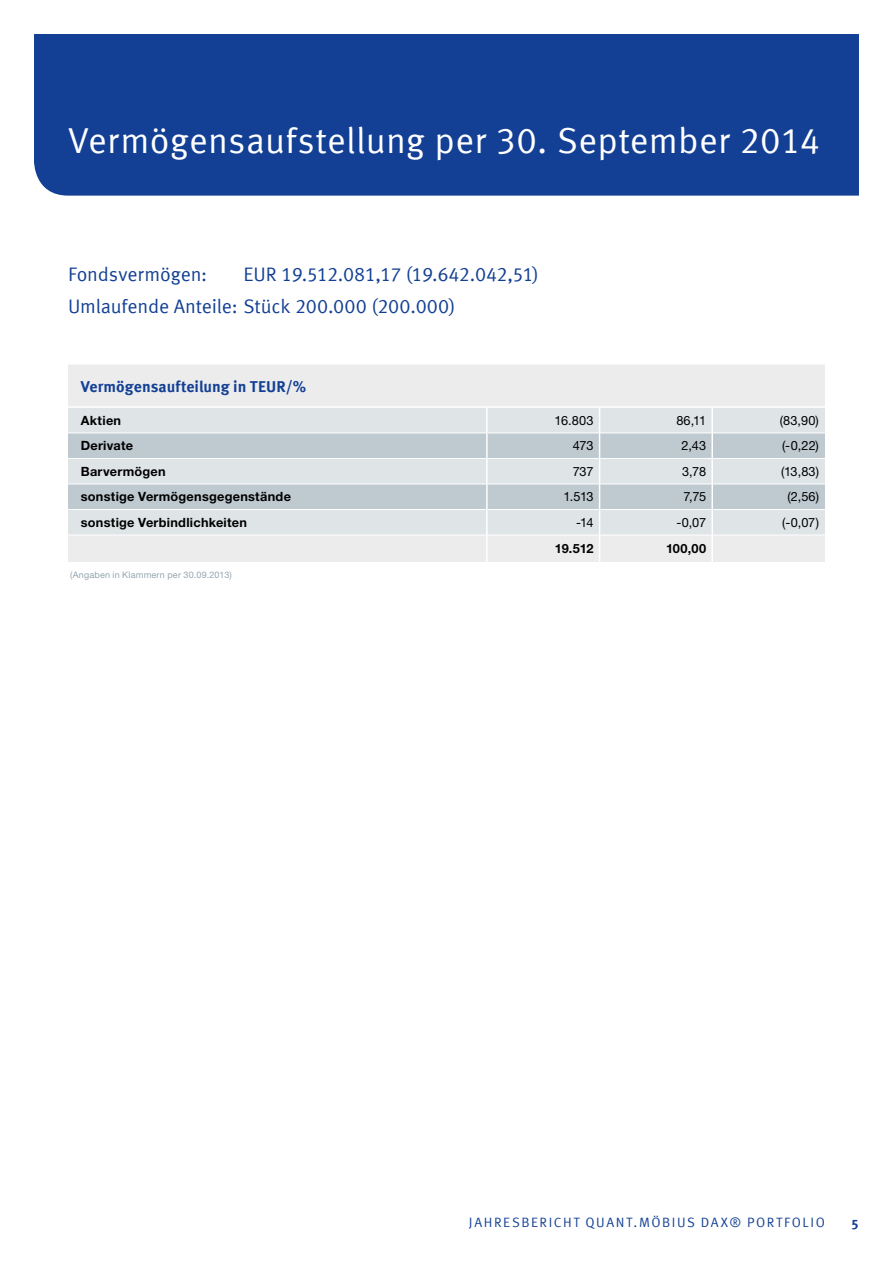
<style>
.page{position:relative;width:893px;height:1263px;background:#fff}
.page>*{position:absolute;margin:0;border:0;box-sizing:border-box;transform-origin:0 0}
.t1{font:36px "Meta Offc Pro Norm";letter-spacing:.01em;color:#fff}
.t2{font:19.5px/32px "Meta Offc Pro Norm";letter-spacing:-.01em;color:#134094}
.t3{font:700 15.75px "Meta Offc Pro";color:#134094}
.t4{font:13.5px "Meta Offc Pro Norm";letter-spacing:.115em;color:#134094}
.t5{font:700 13.5px "Meta Offc Pro";color:#134094}
.t6{font:700 12.75px "Helvetica Neue LTW1 G";letter-spacing:.02em;color:#000}
.t7{font:12.75px "Helvetica Neue LTW1 G";letter-spacing:-.01em;color:#000}
.t8{font:9px "Helvetica Neue LTW1 G";letter-spacing:.025em;color:#94a5b0}
</style>
<div class="page">
<div style="left:34px;top:34px;width:825px;height:162px;background:#134094"></div>
<div style="left:68px;top:365px;width:757px;height:197px;background:#ececed"></div>
<div style="left:68px;top:408px;width:757px;height:127px;background:#dfe4e7"></div>
<svg style="left:68px;top:434px;width:757px;height:75px;background:#cad2d8"></svg>
<hr style="left:68px;top:406px;width:419px;height:2px;background:#fff">
<hr style="left:487px;top:406px;width:113px;height:2px;background:#fff">
<hr style="left:712px;top:406px;width:113px;height:2px;background:#fff">
<hr style="left:68px;top:509px;width:418px;height:1px;background:#fff">
<hr style="left:488px;top:509px;width:111px;height:1px;background:#fff">
<hr style="left:600px;top:509px;width:111px;height:1px;background:#fff">
<hr style="left:68px;top:433px;width:418px;height:1px;background:#fff">
<hr style="left:488px;top:433px;width:111px;height:1px;background:#fff">
<hr style="left:600px;top:433px;width:111px;height:1px;background:#fff">
<hr style="left:713px;top:433px;width:112px;height:1px;background:#fff">
<hr style="left:68px;top:458px;width:418px;height:1px;background:#fff">
<hr style="left:488px;top:458px;width:111px;height:1px;background:#fff">
<hr style="left:600px;top:458px;width:111px;height:1px;background:#fff">
<hr style="left:713px;top:458px;width:112px;height:1px;background:#fff">
<hr style="left:68px;top:484px;width:418px;height:1px;background:#fff">
<hr style="left:488px;top:484px;width:111px;height:1px;background:#fff">
<hr style="left:600px;top:484px;width:111px;height:1px;background:#fff">
<hr style="left:713px;top:484px;width:112px;height:1px;background:#fff">
<hr style="left:713px;top:509px;width:112px;height:1px;background:#fff">
<hr style="left:68px;top:535px;width:418px;height:1px;background:#fff">
<hr style="left:488px;top:535px;width:111px;height:1px;background:#fff">
<hr style="left:600px;top:535px;width:111px;height:1px;background:#fff">
<hr style="left:713px;top:535px;width:112px;height:1px;background:#fff">
<hr style="left:486px;top:408px;width:2px;height:25px;background:#fff">
<hr style="left:486px;top:433px;width:2px;height:25px;background:#fff">
<hr style="left:486px;top:458px;width:2px;height:26px;background:#fff">
<hr style="left:486px;top:484px;width:2px;height:25px;background:#fff">
<hr style="left:486px;top:509px;width:2px;height:26px;background:#fff">
<hr style="left:486px;top:535px;width:2px;height:27px;background:#fff">
<hr style="left:600px;top:406px;width:112px;height:2px;background:#fff">
<hr style="left:711px;top:408px;width:2px;height:25px;background:#fff">
<hr style="left:711px;top:433px;width:2px;height:25px;background:#fff">
<hr style="left:711px;top:484px;width:2px;height:25px;background:#fff">
<hr style="left:711px;top:535px;width:2px;height:27px;background:#fff">
<hr style="left:711px;top:458px;width:2px;height:26px;background:#fff">
<svg style="left:599px;top:408px;width:1px;height:154px"></svg>
<hr style="left:711px;top:509px;width:2px;height:26px;background:#fff">
<h1 class="t1" style="left:68px;top:113px;width:754px">Vermögensaufstellung per 30. September 2014</h1>
<h2 class="t2" style="left:68px;top:257px;width:472px;text-indent:176px">EU R 19.512.081,17 (19.642.042,51)<br>U mlaufende Anteile: Stück 200.000 (200.000)</h2>
<h2 class="t2" style="left:68px;top:257px;width:141px">Fondsvermögen:</h2>
<p class="t3" style="left:81px;top:374px;width:227px">Vermögensaufteilung in TEUR/%</p>
<p class="t6" style="left:81px;top:412px;width:42px">Aktien</p>
<p class="t7" style="left:555px;top:412px;width:41px">16.803</p>
<p class="t7" style="left:676px;top:412px;width:31px">86,11</p>
<p class="t7" style="left:780px;top:412px;width:41px">(83,90)</p>
<p class="t6" style="left:81px;top:438px;width:54px">Derivate</p>
<p class="t7" style="left:573px;top:438px;width:22px">473</p>
<p class="t7" style="left:681px;top:438px;width:26px">2,43</p>
<p class="t7" style="left:782px;top:438px;width:38px">(-0,22)</p>
<p class="t6" style="left:81px;top:463px;width:86px">Barvermögen</p>
<p class="t7" style="left:573px;top:463px;width:22px">737</p>
<p class="t7" style="left:682px;top:463px;width:26px">3,78</p>
<p class="t7" style="left:781px;top:463px;width:39px">(13,83)</p>
<p class="t6" style="left:81px;top:489px;width:212px">sonstige Vermögensgegenstände</p>
<p class="t7" style="left:563px;top:489px;width:32px">1.513</p>
<p class="t7" style="left:683px;top:489px;width:24px">7,75</p>
<p class="t7" style="left:787px;top:489px;width:33px">(2,56)</p>
<p class="t6" style="left:81px;top:514px;width:168px">sonstige Verbindlichkeiten</p>
<p class="t7" style="left:576px;top:514px;width:19px">-14</p>
<p class="t7" style="left:676px;top:514px;width:31px">-0,07</p>
<p class="t7" style="left:782px;top:514px;width:38px">(-0,07)</p>
<p class="t6" style="left:555px;top:541px;width:40px">19.512</p>
<p class="t6" style="left:666px;top:541px;width:42px">100,00</p>
<p class="t8" style="left:70px;top:570px;width:163px">(Angaben in Klammern per 30.09.2013)</p>
<p class="t4" style="left:469px;top:1211px;width:297px">JAHRESBERICHT Quant.Möbi us DAX® Portfo</p>
<p class="t4" style="left:803px;top:1211px;width:16px">lio</p>
<p class="t5" style="left:851px;top:1214px;width:9px">5</p>
</div>
